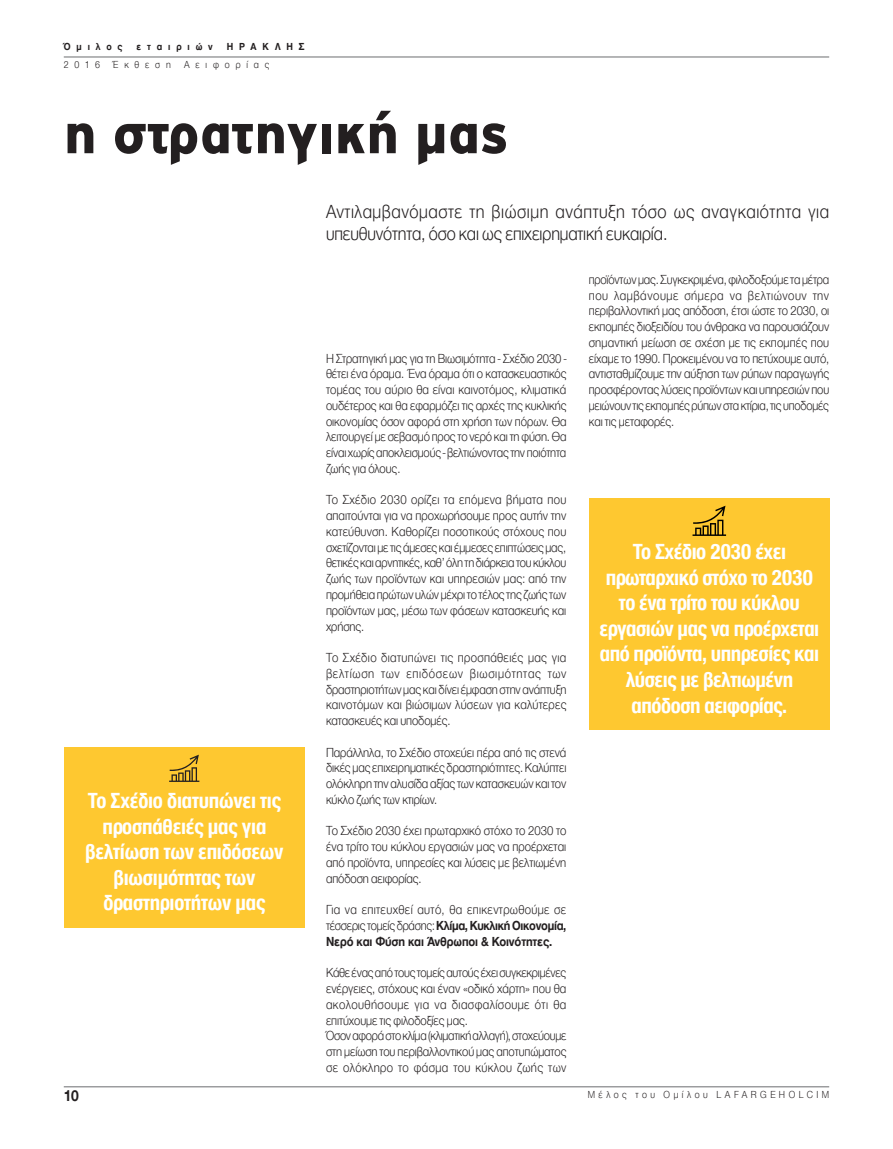
<style>
.page{position:relative;width:893px;height:1149px;background:#fff}
.page>*{position:absolute;margin:0;border:0;box-sizing:border-box;transform-origin:0 0}
.t1{font:900 60px "PF Highway Gothic";color:#231f20}
.t2{font:700 22.5px/25.5px "CF Helvetica Cond";letter-spacing:-.02em;color:#fff;text-align:center}
.t3{font:300 19.5px/22.5px "CF Helvetica";letter-spacing:.03em;color:#231f20;scale:.9 1}
.t4{font:700 16.5px "CF Helvetica";color:#231f20;scale:.9 1}
.t5{font:300 13.5px/15.8px "CF Helvetica";letter-spacing:-.01em;color:#231f20;text-align:justify;scale:.89 1}
.t6{font:300 13.5px/15.8px "CF Helvetica";letter-spacing:-.01em;color:#231f20;text-align:justify;scale:.9 1}
.t7{font:300 13.5px/15.8px "CF Helvetica";letter-spacing:-.01em;color:#231f20;scale:.88 1}
.t8{font:300 10.5px "CF Helvetica";letter-spacing:.375em;color:#231f20;scale:.9 1}
.t9{font:700 10.5px "CF Helvetica";letter-spacing:.625em;color:#231f20;scale:.9 1}
.t10{font:300 10.5px "CF Helvetica";letter-spacing:.62em;color:#231f20;scale:.9 1}
.s1{font-weight:700}
</style>
<div class="page">
<div style="left:64px;top:746px;width:241px;height:181px;background:#fec830"></div>
<svg style="left:169px;top:754px;width:30px;height:27px"></svg>
<div style="left:589px;top:497px;width:241px;height:232px;background:#fec830"></div>
<svg style="left:692px;top:505px;width:34px;height:30px"></svg>
<hr style="left:64px;top:57px;width:765px;height:1px;background:#6c6d70">
<hr style="left:64px;top:1086px;width:765px;height:1px;background:#6c6d70">
<p class="t9" style="left:64px;top:40px;width:67px">Όμιλος</p>
<p class="t9" style="left:137px;top:40px;width:86px">εταιριών</p>
<p class="t9" style="left:227px;top:40px;width:88px">ΗΡΑΚΛΗΣ</p>
<p class="t8" style="left:64px;top:58px;width:42px">2016</p>
<p class="t8" style="left:113px;top:58px;width:65px">Έκθεση</p>
<p class="t10" style="left:184px;top:58px;width:96px">Αειφορίας</p>
<h1 class="t1" style="left:64px;top:100px;width:446px">η στρατηγική μας</h1>
<h2 class="t2" style="left:85px;top:788px;width:200px">Το Σχέδιο διατυπώνει τις προσπάθειές μας για βελτίωση των επιδόσεων βιωσιμότητας των δραστηριοτήτων μας</h2>
<h3 class="t3" style="left:326px;top:200px;width:561px">Αντιλαμβανόμαστε τη βιώσιμη ανάπτυξη τόσο ως αναγκαιότητα για υπευθυνότητα, όσο και ως επιχειρηματική ευκαιρία.</h3>
<p class="t5" style="left:326px;top:350px;width:272px">Η Στρατηγική μας για τη Βιωσιμότητα - Σχέδιο 2030 - θέτει ένα όραμα. Ένα όραμα ότι ο κατασκευαστικός τομέας του αύριο θα είναι καινοτόμος, κλιματικά ουδέτερος και θα εφαρμόζει τις αρχές της κυκλικής οικονομίας όσον αφορά στη χρήση των πόρων. Θα λειτουργεί με σεβασμό προς το νερό και τη φύση. Θα είναι χωρίς αποκλεισμούς - βελτιώνοντας την ποιότητα ζωής για όλους.</p>
<p class="t6" style="left:326px;top:492px;width:269px">Το Σχέδιο 2030 ορίζει τα επόμενα βήματα που απαιτούνται για να προχωρήσουμε προς αυτήν την κατεύθυνση. Καθορίζει ποσοτικούς στόχους που σχετίζονται με τις άμεσες και έμμεσες επιπτώσεις μας, θετικές και αρνητικές, καθ’ όλη τη διάρκεια του κύκλου ζωής των προϊόντων και υπηρεσιών μας: από την προμήθεια πρώτων υλών μέχρι το τέλος της ζωής των προϊόντων μας, μέσω των φάσεων κατασκευής και χρήσης.</p>
<p class="t6" style="left:326px;top:649px;width:269px">Το Σχέδιο διατυπώνει τις προσπάθειές μας για βελτίωση των επιδόσεων βιωσιμότητας των δραστηριοτήτων μας και δίνει έμφαση στην ανάπτυξη καινοτόμων και βιώσιμων λύσεων για καλύτερες κατασκευές και υποδομές.</p>
<p class="t5" style="left:326px;top:744px;width:272px">Παράλληλα, το Σχέδιο στοχεύει πέρα από τις στενά δικές μας επιχειρηματικές δραστηριότητες. Καλύπτει ολόκληρη την αλυσίδα αξίας των κατασκευών και τον κύκλο ζωής των κτιρίων.</p>
<p class="t6" style="left:326px;top:822px;width:269px">Το Σχέδιο 2030 έχει πρωταρχικό στόχο το 2030 το ένα τρίτο του κύκλου εργασιών μας να προέρχεται από προϊόντα, υπηρεσίες και λύσεις με βελτιωμένη απόδοση αειφορίας.</p>
<p class="t6" style="left:326px;top:901px;width:269px">Για να επιτευχθεί αυτό, θα επικεντρωθούμε σε τέσσερις τομείς δράσης: <span class="s1">Κλίμα, Κυκλική Οικονομία, Νερό και Φύση και Άνθρωποι &amp; Κοινότητες.</span></p>
<p class="t7" style="left:326px;top:964px;width:275px">Κάθε ένας από τους τομείς αυτούς έχει συγκεκριμένες ενέργειες, στόχους και έναν «οδικό χάρτη» που θα ακολουθήσουμε για να διασφαλίσουμε ότι θα επιτύχουμε τις φιλοδοξίες μας.<br>Όσον αφορά στο κλίμα (κλιματική αλλαγή), στοχεύουμε στη μείωση του περιβαλλοντικού μας αποτυπώματος σε ολόκληρο το φάσμα του κύκλου ζωής των</p>
<p class="t5" style="left:589px;top:271px;width:272px">προϊόντων μας. Συγκεκριμένα, φιλοδοξούμε τα μέτρα που λαμβάνουμε σήμερα να βελτιώνουν την περιβαλλοντική μας απόδοση, έτσι ώστε το 2030, οι εκπομπές διοξειδίου του άνθρακα να παρουσιάζουν σημαντική μείωση σε σχέση με τις εκπομπές που είχαμε το 1990. Προκειμένου να το πετύχουμε αυτό, αντισταθμίζουμε την αύξηση των ρύπων παραγωγής προσφέροντας λύσεις προϊόντων και υπηρεσιών που μειώνουν τις εκπομπές ρύπων στα κτίρια, τις υποδομές και τις μεταφορές.</p>
<h2 class="t2" style="left:599px;top:539px;width:221px">Το Σχέδιο 2030 έχει πρωταρχικό στόχο το 2030 το ένα τρίτο του κύκλου εργασιών μας να προέρχεται από προϊόντα, υπηρεσίες και λύσεις με βελτιωμένη απόδοση αειφορίας.</h2>
<p class="t4" style="left:64px;top:1086px;width:18px">10</p>
<p class="t8" style="left:588px;top:1088px;width:270px">Μέλος του Ομίλου LAFARGEHOLCIM</p>
</div>
